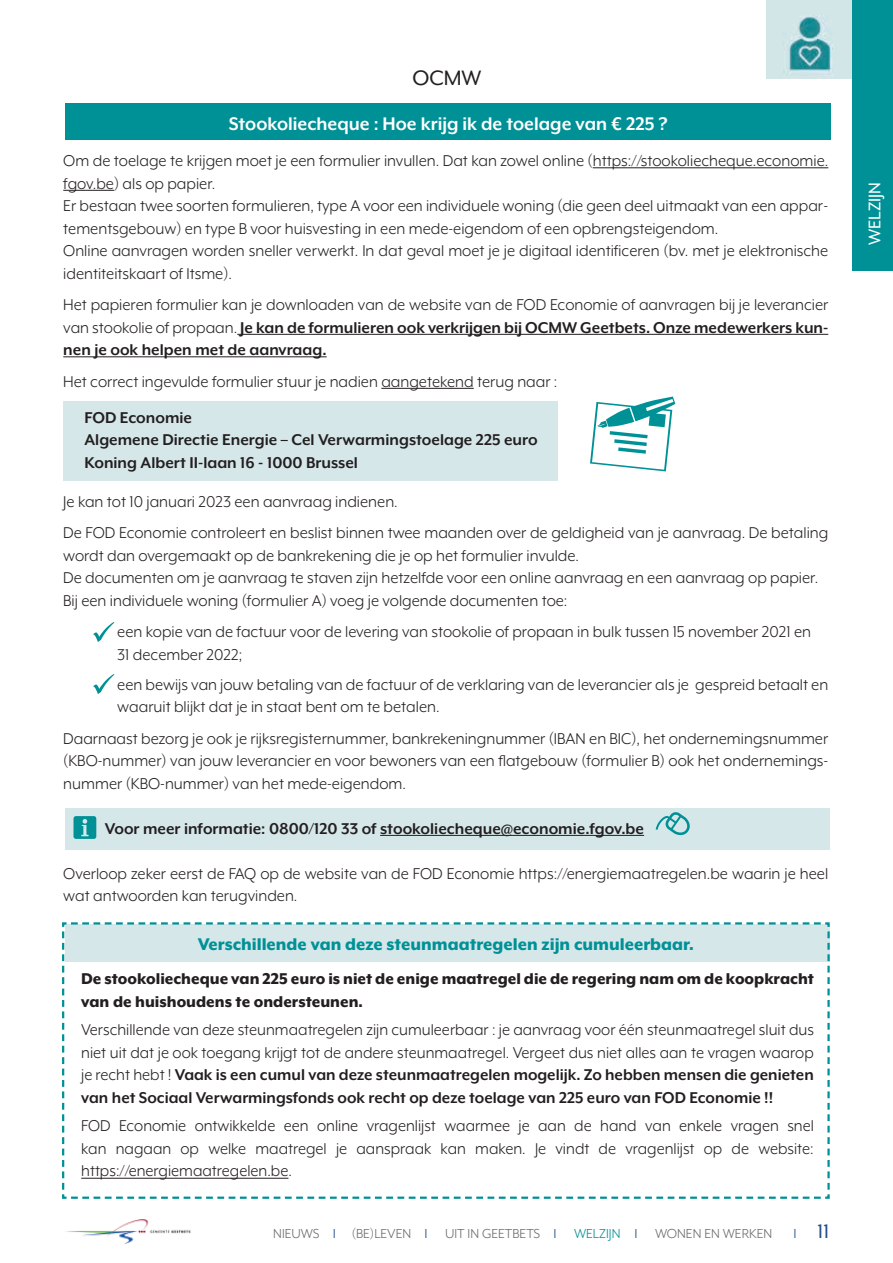
<style>
.page{position:relative;width:893px;height:1263px;background:#fff}
.page>*{position:absolute;margin:0;border:0;box-sizing:border-box;transform-origin:0 0}
.t1{font:24px "Mr Eaves XL Mod OT";color:#231f20}
.t2{font:22.5px "Mr Eaves XL Mod OT";color:#214d88}
.t3{font:700 21px "Mr Eaves XL Mod OT";color:#fff}
.t4{font:800 19.5px "Mr Eaves XL Mod OT";color:#009196}
.t5{font:19.5px "Mr Eaves XL Mod OT";color:#fff}
.t6{font:18px/22.5px "Mr Eaves XL Mod OT";color:#231f20}
.t7{font:700 18px/22.5px "Mr Eaves XL Mod OT";color:#231f20}
.t8{font:800 18px/22.5px "Mr Eaves XL Mod OT";color:#231f20}
.t9{font:15px "Mr Eaves XL Mod OT";color:#6c6d70}
.s1{font-weight:700}
.s2{color:#214d88}
.s3{color:#009196}
</style>
<div class="page">
<div style="left:65px;top:808px;width:764px;height:41px;background:#d6e7ea"></div>
<div style="left:63px;top:401px;width:495px;height:80px;background:#d6e7ea"></div>
<img style="left:65px;top:1219px;width:126px;height:25px">
<img style="left:767px;top:0;width:86px;height:78px">
<div style="left:853px;top:0;width:40px;height:270px;background:#009196"></div>
<hr style="left:593px;top:168px;width:235px;height:1px;background:#231f20">
<hr style="left:63px;top:190px;width:51px;height:1px;background:#231f20">
<hr style="left:237px;top:334px;width:591px;height:1px;background:#231f20">
<hr style="left:63px;top:357px;width:264px;height:1px;background:#231f20">
<hr style="left:381px;top:388px;width:93px;height:1px;background:#231f20">
<hr style="left:380px;top:835px;width:264px;height:1px;background:#231f20">
<div style="left:65px;top:104px;width:766px;height:36px;background:#009196"></div>
<svg style="left:590px;top:396px;width:85px;height:75px"></svg>
<svg style="left:93px;top:622px;width:21px;height:20px"></svg>
<svg style="left:93px;top:674px;width:21px;height:20px"></svg>
<svg style="left:74px;top:816px;width:22px;height:23px"></svg>
<svg style="left:656px;top:812px;width:34px;height:23px"></svg>
<svg style="left:62px;top:922px;width:768px;height:277px"></svg>
<hr style="left:81px;top:1178px;width:207px;height:1px;background:#231f20">
<h1 class="t1" style="left:412px;top:65px;width:70px">OCMW</h1>
<p class="t3" style="left:229px;top:111px;width:440px">Stookoliecheque : Hoe krijg ik de toelage van € 225 ?</p>
<p class="t6" style="left:63px;top:149px;width:767px">Om de toelage te krijgen moet je een formulier invullen. Dat kan zowel online (https://stookoliecheque.economie. fgov.be) als op papier.<br>Er bestaan twee soorten formulieren, type A voor een individuele woning (die geen deel uitmaakt van een appar&shy;tementsgebouw) en type B voor huisvesting in een mede-eigendom of een opbrengsteigendom.<br>Online aanvragen worden sneller verwerkt. In dat geval moet je je digitaal identificeren (bv. met je elektronische identiteitskaart of Itsme).</p>
<p class="t6" style="left:63px;top:293px;width:767px;text-align:justify">Het papieren formulier kan je downloaden van de website van de FOD Economie of aanvragen bij je leverancier van stookolie of propaan. <span class="s1">Je kan de formulieren ook verkrijgen bij OCMW Geetbets. Onze medewerkers kun&shy;nen je ook helpen met de aanvraag.</span></p>
<p class="t6" style="left:63px;top:370px;width:496px">Het correct ingevulde formulier stuur je nadien aangetekend terug naar :</p>
<p class="t7" style="left:85px;top:406px;width:455px">FOD Economie<br>Algemene Directie Energie – Cel Verwarmingstoelage 225 euro<br>Koning Albert II-laan 16 - 1000 Brussel</p>
<p class="t6" style="left:63px;top:485px;width:767px;line-height:31.5px">Je kan tot 10 januari 2023 een aanvraag indienen.<br>De FOD Economie controleert en beslist binnen twee maanden over de geldigheid van je aanvraag. De betaling</p>
<p class="t6" style="left:63px;top:544px;width:756px">wordt dan overgemaakt op de bankrekening die je op het formulier invulde.<br>De documenten om je aanvraag te staven zijn hetzelfde voor een online aanvraag en een aanvraag op papier.<br>Bij een individuele woning (formulier A) voeg je volgende documenten toe:</p>
<p class="t6" style="left:117px;top:620px;width:695px">een kopie van de factuur voor de levering van stookolie of propaan in bulk tussen 15 november 2021 en<br>31 december 2022;</p>
<p class="t6" style="left:117px;top:673px;width:712px">een bewijs van jouw betaling van de factuur of de verklaring van de leverancier als je gespreid betaalt en waaruit blijkt dat je in staat bent om te betalen.</p>
<p class="t6" style="left:63px;top:727px;width:767px;text-align:justify">Daarnaast bezorg je ook je rijksregisternummer, bankrekeningnummer (IBAN en BIC), het ondernemingsnummer (KBO-nummer) van jouw leverancier en voor bewoners van een flatgebouw (formulier B) ook het ondernemings&shy;nummer (KBO-nummer) van het mede-eigendom.</p>
<p class="t7" style="left:105px;top:817px;width:541px">Voor meer informatie: 0800/120 33 of stookoliecheque@economie.fgov.be</p>
<p class="t6" style="left:63px;top:862px;width:766px">Overloop zeker eerst de FAQ op de website van de FOD Economie https://energiemaatregelen.be waarin je heel wat antwoorden kan terugvinden.</p>
<p class="t4" style="left:198px;top:933px;width:498px">Verschillende van deze steunmaatregelen zijn cumuleerbaar.</p>
<p class="t8" style="left:81px;top:967px;width:734px">De stookoliecheque van 225 euro is niet de enige maatregel die de regering nam om de koopkracht van de huishoudens te ondersteunen.</p>
<p class="t6" style="left:81px;top:1019px;width:734px;text-align:justify">Verschillende van deze steunmaatregelen zijn cumuleerbaar : je aanvraag voor één steunmaatregel sluit dus niet uit dat je ook toegang krijgt tot de andere steunmaatregel. Vergeet dus niet alles aan te vragen waarop je recht hebt ! <span class="s1">Vaak is een cumul van deze steunmaatregelen mogelijk. Zo hebben mensen die genieten van het Sociaal Verwarmingsfonds ook recht op deze toelage van 225 euro van FOD Economie !!</span></p>
<p class="t6" style="left:81px;top:1115px;width:734px;text-align:justify">FOD Economie ontwikkelde een online vragenlijst waarmee je aan de hand van enkele vragen snel kan nagaan op welke maatregel je aanspraak kan maken. Je vindt de vragenlijst op de website: https://energiemaatregelen.be.</p>
<p class="t9" style="left:273px;top:1225px;width:500px">NIEUWS <span class="s2">❘</span> (BE)LEVEN <span class="s2">❘</span> UIT IN GEETBETS <span class="s2">❘</span> <span class="s3">WELZIJN</span> <span class="s2">❘</span> WONEN EN WERKEN</p>
<p class="t2" style="left:794px;top:1219px;width:37px">❘ 11</p>
<p class="t5" style="left:864px;top:245px;width:64px;rotate:-90deg">WELZIJN</p>
</div>
